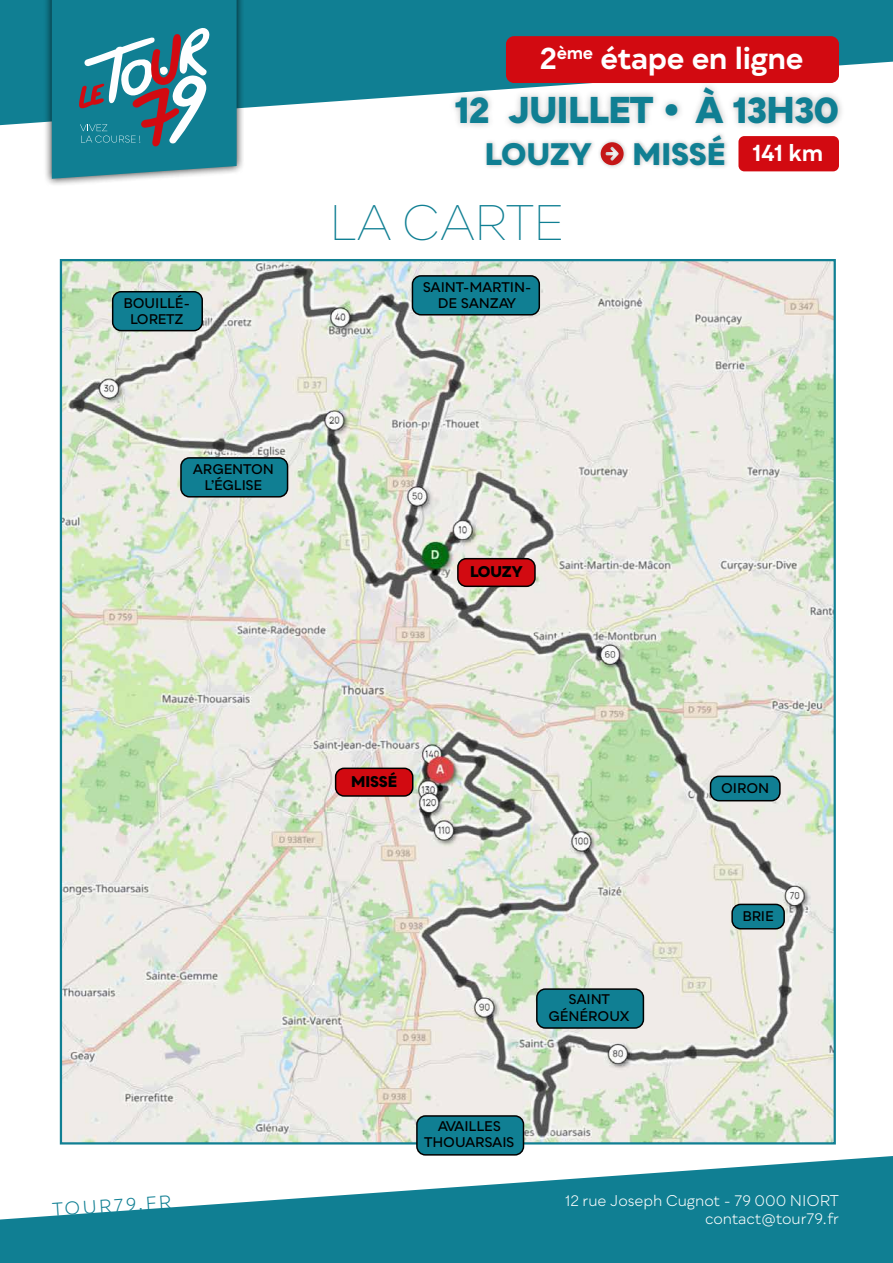
<style>
.page{position:relative;width:893px;height:1263px;background:#fff}
.page>*{position:absolute;margin:0;border:0;box-sizing:border-box;transform-origin:0 0}
.t1{font:100 48.15px "Qualion";letter-spacing:-.02em;color:#107f93}
.t2{font:800 36px "Qualion";letter-spacing:-.01em;color:#107f93}
.t3{font:700 30px "Qualion";letter-spacing:-.015em;color:#fff}
.t4{font:800 30px "Qualion";letter-spacing:-.005em;color:#107f93}
.t5{font:18px "Qualion";color:#107f93}
.t6{font:15px/18px "Qualion";letter-spacing:-.005em;color:#fff;text-align:right}
.t7{font:800 15px "Qualion";letter-spacing:-.015em;color:#000}
.t8{font:600 13.5px/16.2px "Qualion";letter-spacing:-.015em;color:#000;text-align:center}
.s1{font-weight:700;font-size:22.95px;color:#fff}
</style>
<div class="page">
<svg style="left:0;top:0;width:893px;height:125px;background:#3392a3"></svg>
<svg style="left:0;top:1156px;width:893px;height:107px;fill:#107f93"></svg>
<div style="left:44px;top:0;width:201px;height:187px;background:#000;opacity:.75"></div>
<svg style="left:52px;top:0;width:185px;height:179px;background:#388798"></svg>
<div style="left:506px;top:36px;width:333px;height:47px;background:#d20a11;border-radius:8px"></div>
<div style="left:448px;top:81px;width:397px;height:50px;background:#000;opacity:.27"></div>
<div style="left:482px;top:131px;width:247px;height:39px;background:#000;opacity:.27"></div>
<svg style="left:601px;top:142px;width:23px;height:23px"></svg>
<div style="left:738px;top:136px;width:101px;height:35px;background:#d20a11;border-radius:6px"></div>
<img style="left:63px;top:262px;width:770px;height:879px">
<div style="left:458px;top:559px;width:77px;height:27px;background:#d20a11;border-radius:9px"></div>
<div style="left:457px;top:558px;width:79px;height:29px;border:2px solid #000;border-radius:9px"></div>
<div style="left:336px;top:768px;width:77px;height:28px;background:#d20a11;border-radius:9px"></div>
<div style="left:335px;top:767px;width:78px;height:30px;border:2px solid #000;border-radius:9px"></div>
<div style="left:181px;top:458px;width:107px;height:39px;background:#107f93;border-radius:9px"></div>
<div style="left:180px;top:457px;width:108px;height:40px;border:2px solid #000;border-radius:9px"></div>
<div style="left:412px;top:276px;width:127px;height:39px;background:#107f93;border-radius:9px"></div>
<div style="left:412px;top:275px;width:128px;height:40px;border:2px solid #000;border-radius:9px"></div>
<div style="left:537px;top:989px;width:106px;height:39px;background:#107f93;border-radius:9px"></div>
<div style="left:536px;top:988px;width:108px;height:41px;border:2px solid #000;border-radius:9px"></div>
<div style="left:417px;top:1116px;width:106px;height:39px;background:#107f93;border-radius:9px"></div>
<div style="left:416px;top:1115px;width:108px;height:40px;border:2px solid #000;border-radius:9px"></div>
<div style="left:113px;top:292px;width:89px;height:39px;background:#107f93;border-radius:9px"></div>
<div style="left:112px;top:291px;width:91px;height:40px;border:2px solid #000;border-radius:9px"></div>
<div style="left:710px;top:776px;width:70px;height:25px;background:#107f93;border-radius:9px"></div>
<div style="left:710px;top:775px;width:71px;height:26px;border:2px solid #000;border-radius:9px"></div>
<div style="left:732px;top:904px;width:52px;height:25px;background:#107f93;border-radius:9px"></div>
<div style="left:731px;top:904px;width:54px;height:25px;border:2px solid #000;border-radius:9px"></div>
<p class="t8" style="left:124px;top:295px;width:68px">BOUILLÉ-<br>LORETZ</p>
<p class="t8" style="left:193px;top:461px;width:83px">ARGENTON<br>L’ÉGLISE</p>
<h3 class="t3" style="left:540px;top:41px;width:265px">2<sup>ème</sup> étape en ligne</h3>
<h2 class="t2" style="left:455px;top:90px;width:386px">12 JUILLET • À 13H30</h2>
<h3 class="t4" style="left:485px;top:137px;width:108px">LOUZY</h3>
<h3 class="t4" style="left:632px;top:137px;width:192px">MISSÉ <span class="s1">141 km</span></h3>
<h1 class="t1" style="left:329px;top:195px;width:237px">LA CARTE</h1>
<p class="t8" style="left:423px;top:279px;width:110px">SAINT-MARTIN-<br>DE SANZAY</p>
<p class="t7" style="left:470px;top:563px;width:54px">LOUZY</p>
<h3 class="t5" style="left:52px;top:1199px;width:121px;rotate:-4deg">TOUR79.FR</h3>
<p class="t7" style="left:351px;top:773px;width:48px">MISSÉ</p>
<p class="t8" style="left:721px;top:781px;width:50px">OIRON</p>
<p class="t8" style="left:549px;top:991px;width:83px">SAINT<br>GÉNÉROUX</p>
<p class="t8" style="left:742px;top:909px;width:33px">BRIE</p>
<p class="t8" style="left:424px;top:1118px;width:92px">AVAILLES<br>THOUARSAIS</p>
<p class="t6" style="left:565px;top:1191px;width:275px">12 rue Joseph Cugnot - 79 000 NIORT contact@tour79.fr</p>
</div>
